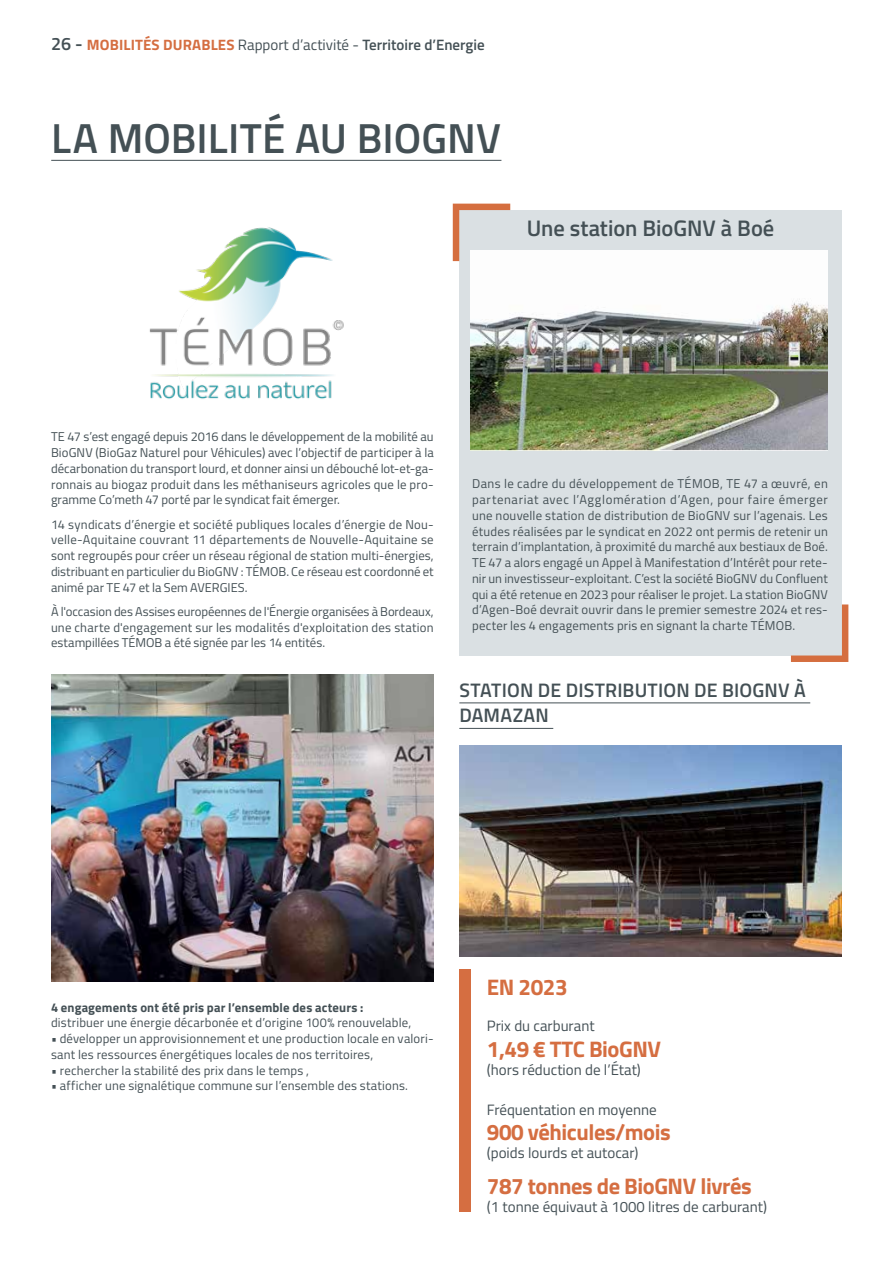
<style>
.page{position:relative;width:893px;height:1263px;background:#fff}
.page>*{position:absolute;margin:0;border:0;box-sizing:border-box;transform-origin:0 0}
.t1{font:600 42px "Titillium Web";color:#445055}
.t2{font:700 22.5px "Titillium Web";letter-spacing:-.02em;color:#d56e41}
.t3{font:600 22.5px "Titillium Web";color:#445055}
.t4{font:600 19.5px/25.5px "Titillium Web";letter-spacing:.005em;color:#445055}
.t5{font:15px "Titillium Web";color:#445055}
.t6{font:600 15px "Titillium Web";color:#445055}
.t7{font:12.75px/15.8px "Titillium Web";letter-spacing:.01em;color:#445055;text-align:justify}
.t8{font:700 12.75px "Titillium Web";letter-spacing:.015em;color:#445055}
.s1{font-size:18px}
.s2{font-weight:700;color:#d56e41}
.s3{font-weight:400}
</style>
<div class="page">
<hr style="left:51px;top:160px;width:450px;height:1px;background:#445055">
<hr style="left:459px;top:702px;width:351px;height:1px;background:#445055">
<hr style="left:459px;top:728px;width:94px;height:1px;background:#445055">
<div style="left:459px;top:969px;width:12px;height:243px;background:#d56e41"></div>
<img style="left:149px;top:227px;width:195px;height:172px">
<img style="left:51px;top:675px;width:383px;height:307px">
<div style="left:459px;top:210px;width:383px;height:446px;background:#dae0e3"></div>
<img style="left:471px;top:251px;width:357px;height:200px">
<img style="left:459px;top:745px;width:383px;height:212px">
<svg style="left:453px;top:204px;width:57px;height:57px"></svg>
<svg style="left:791px;top:604px;width:57px;height:58px"></svg>
<p class="t6" style="left:51px;top:34px;width:435px"><span class="s1">26 -</span> <span class="s2">MOBILITÉS DURABLES</span> <span class="s3">Rapport d’activité -</span> Territoire d’Energie</p>
<h1 class="t1" style="left:51px;top:107px;width:451px">LA MOBILITÉ AU BIOGNV</h1>
<h2 class="t3" style="left:527px;top:211px;width:249px">Une station BioGNV à Boé</h2>
<p class="t7" style="left:51px;top:428px;width:384px">TE 47 s’est engagé depuis 2016 dans le développement de la mobilité au BioGNV (BioGaz Naturel pour Véhicules) avec l’objectif de participer à la décarbonation du transport lourd, et donner ainsi un débouché lot-et-ga&shy;ronnais au biogaz produit dans les méthaniseurs agricoles que le pro&shy;gramme Co’meth 47 porté par le syndicat fait émerger.</p>
<p class="t7" style="left:51px;top:516px;width:384px">14 syndicats d’énergie et société publiques locales d’énergie de Nou&shy;velle-Aquitaine couvrant 11 départements de Nouvelle-Aquitaine se sont regroupés pour créer un réseau régional de station multi-énergies, distribuant en particulier du BioGNV : TÉMOB. Ce réseau est coordonné et animé par TE 47 et la Sem AVERGIES.</p>
<p class="t7" style="left:51px;top:603px;width:384px">À l'occasion des Assises européennes de l'Énergie organisées à Bordeaux, une charte d'engagement sur les modalités d'exploitation des station estampillées TÉMOB a été signée par les 14 entités.</p>
<p class="t7" style="left:472px;top:475px;width:357px">Dans le cadre du développement de TÉMOB, TE 47 a œuvré, en partenariat avec l’Agglomération d’Agen, pour faire émerger une nouvelle station de distribution de BioGNV sur l’agenais. Les études réalisées par le syndicat en 2022 ont permis de retenir un terrain d’implantation, à proximité du marché aux bestiaux de Boé.<br>TE 47 a alors engagé un Appel à Manifestation d’Intérêt pour rete&shy;nir un investisseur-exploitant. C’est la société BioGNV du Confluent qui a été retenue en 2023 pour réaliser le projet. La station BioGNV d’Agen-Boé devrait ouvrir dans le premier semestre 2024 et res&shy;pecter les 4 engagements pris en signant la charte TÉMOB.</p>
<h3 class="t4" style="left:459px;top:676px;width:348px">STATION DE DISTRIBUTION DE BIOGNV À<br>DAMAZAN</h3>
<p class="t8" style="left:51px;top:997px;width:314px">4 engagements ont été pris par l’ensemble des acteurs :</p>
<p class="t7" style="left:51px;top:1014px;width:362px">distribuer une énergie décarbonée et d’origine 100% renouvelable,</p>
<p class="t7" style="left:51px;top:1030px;width:384px">• développer un approvisionnement et une production locale en valori&shy;sant les ressources énergétiques locales de nos territoires,</p>
<p class="t7" style="left:51px;top:1062px;width:259px">• rechercher la stabilité des prix dans le temps ,</p>
<p class="t7" style="left:51px;top:1077px;width:358px">• afficher une signalétique commune sur l’ensemble des stations.</p>
<h2 class="t2" style="left:487px;top:970px;width:82px">EN 2023</h2>
<p class="t5" style="left:487px;top:1015px;width:109px">Prix du carburant</p>
<h2 class="t2" style="left:487px;top:1032px;width:176px">1,49 € TTC BioGNV</h2>
<p class="t5" style="left:487px;top:1059px;width:156px">(hors réduction de l’État)</p>
<p class="t5" style="left:487px;top:1098px;width:171px">Fréquentation en moyenne</p>
<h2 class="t2" style="left:487px;top:1115px;width:185px">900 véhicules/mois</h2>
<p class="t5" style="left:487px;top:1142px;width:153px">(poids lourds et autocar)</p>
<h2 class="t2" style="left:487px;top:1169px;width:266px">787 tonnes de BioGNV livrés</h2>
<p class="t5" style="left:487px;top:1196px;width:282px">(1 tonne équivaut à 1000 litres de carburant)</p>
</div>
